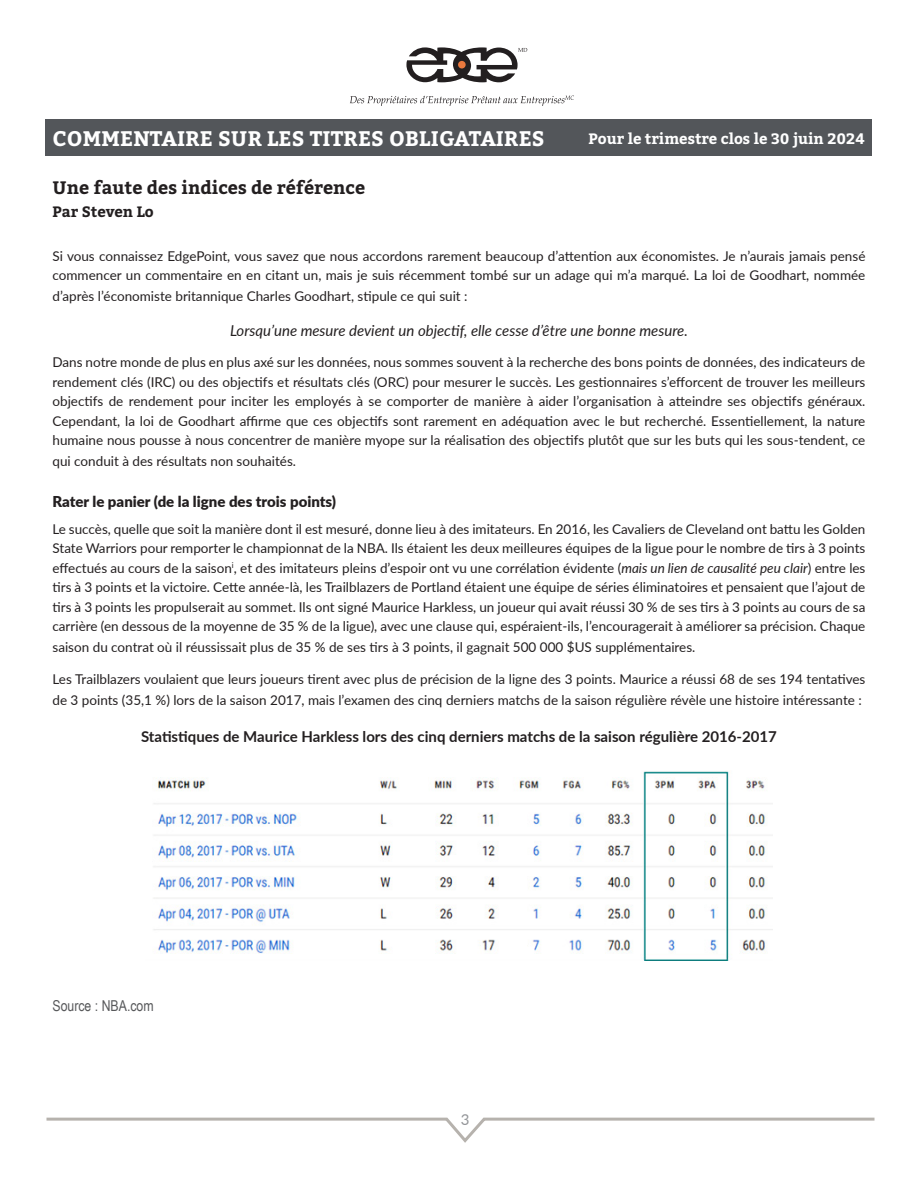
<style>
.page{position:relative;width:918px;height:1188px;background:#fff}
.page>*{position:absolute;margin:0;border:0;box-sizing:border-box;transform-origin:0 0}
.t1{font:700 21px "Bitter";letter-spacing:.01em;color:#fff}
.Article_title{font:700 18px "Bitter";color:#231f20}
.Chart__table_title__A{font:700 15px "Lato";color:#231f20}
.Paragraph{font:italic 15px "Lato";color:#231f20}
.FR_Paragraph_titles{font:900 15px "Lato";color:#231f20}
.Heading_main_subtitle{font:700 15px "Bitter";color:#fff}
.Disclaimer{font:15px "Arial Narrow";color:#57585a}
.Article_title-2{font:700 15px "Bitter";color:#231f20}
.t2{font:15px "Lato";color:#939598}
.FR_Paragraph{font:13.5px/19.5px "Lato";color:#231f20}
.s1{font-style:italic}
</style>
<div class="page">
<div style="left:46px;top:120px;width:826px;height:36px;background:#53565a"></div>
<svg style="left:350px;top:96px;width:224px;height:10px"></svg>
<svg style="left:406px;top:47px;width:121px;height:35px"></svg>
<svg style="left:46px;top:1117px;width:829px;height:26px"></svg>
<img style="left:154px;top:771px;width:618px;height:190px">
<h1 class="t1" style="left:53px;top:124px;width:494px">COMMENTAIRE SUR LES TITRES OBLIGATAIRES</h1>
<h2 class="Article_title" style="left:52px;top:176px;width:314px">Une faute des indices de référence</h2>
<h2 class="Article_title-2" style="left:52px;top:202px;width:103px">Par Steven Lo</h2>
<h1 class="Heading_main_subtitle" style="left:589px;top:129px;width:278px">Pour le trimestre clos le 30 juin 2024</h1>
<p class="FR_Paragraph" style="left:52px;top:245px;width:814px">Si vous connaissez EdgePoint, vous savez que nous accordons rarement beaucoup d’attention aux économistes. Je n’aurais jamais pensé commencer un commentaire en en citant un, mais je suis récemment tombé sur un adage qui m’a marqué. La loi de Goodhart, nommée</p>
<p class="FR_Paragraph" style="left:52px;top:286px;width:417px">d’après l’économiste britannique Charles Goodhart, stipule ce qui suit :</p>
<p class="Paragraph" style="left:230px;top:319px;width:459px">Lorsqu’une mesure devient un objectif, elle cesse d’être une bonne mesure.</p>
<p class="FR_Paragraph" style="left:52px;top:352px;width:814px;text-align:justify">Dans notre monde de plus en plus axé sur les données, nous sommes souvent à la recherche des bons points de données, des indicateurs de rendement clés (IRC) ou des objectifs et résultats clés (ORC) pour mesurer le succès. Les gestionnaires s’efforcent de trouver les meilleurs objectifs de rendement pour inciter les employés à se comporter de manière à aider l’organisation à atteindre ses objectifs généraux.<br>Cependant, la loi de Goodhart affirme que ces objectifs sont rarement en adéquation avec le but recherché. Essentiellement, la nature humaine nous pousse à nous concentrer de manière myope sur la réalisation des objectifs plutôt que sur les buts qui les sous-tendent, ce</p>
<p class="FR_Paragraph" style="left:52px;top:451px;width:245px">qui conduit à des résultats non souhaités.</p>
<h3 class="FR_Paragraph_titles" style="left:52px;top:490px;width:285px">Rater le panier (de la ligne des trois points)</h3>
<p class="FR_Paragraph" style="left:52px;top:518px;width:814px;text-align:justify">Le succès, quelle que soit la manière dont il est mesuré, donne lieu à des imitateurs. En 2016, les Cavaliers de Cleveland ont battu les Golden State Warriors pour remporter le championnat de la NBA. Ils étaient les deux meilleures équipes de la ligue pour le nombre de tirs à 3 points effectués au cours de la saison<sup>i</sup>, et des imitateurs pleins d’espoir ont vu une corrélation évidente (<span class="s1">mais un lien de causalité peu clair</span>) entre les tirs à 3 points et la victoire. Cette année-là, les Trailblazers de Portland étaient une équipe de séries éliminatoires et pensaient que l’ajout de tirs à 3 points les propulserait au sommet. Ils ont signé Maurice Harkless, un joueur qui avait réussi 30 % de ses tirs à 3 points au cours de sa carrière (en dessous de la moyenne de 35 % de la ligue), avec une clause qui, espéraient-ils, l’encouragerait à améliorer sa précision. Chaque</p>
<p class="FR_Paragraph" style="left:52px;top:637px;width:644px">saison du contrat où il réussissait plus de 35 % de ses tirs à 3 points, il gagnait 500 000 $US supplémentaires.</p>
<p class="FR_Paragraph" style="left:52px;top:668px;width:814px;line-height:21px">Les Trailblazers voulaient que leurs joueurs tirent avec plus de précision de la ligne des 3 points. Maurice a réussi 68 de ses 194 tentatives de 3 points (35,1 %) lors de la saison 2017, mais l’examen des cinq derniers matchs de la saison régulière révèle une histoire intéressante :</p>
<h3 class="Chart__table_title__A" style="left:141px;top:726px;width:637px">Statistiques de Maurice Harkless lors des cinq derniers matchs de la saison régulière 2016-2017</h3>
<p class="Disclaimer" style="left:52px;top:994px;width:103px">Source : NBA.com</p>
<p class="t2" style="left:461px;top:1109px;width:10px">3</p>
</div>
